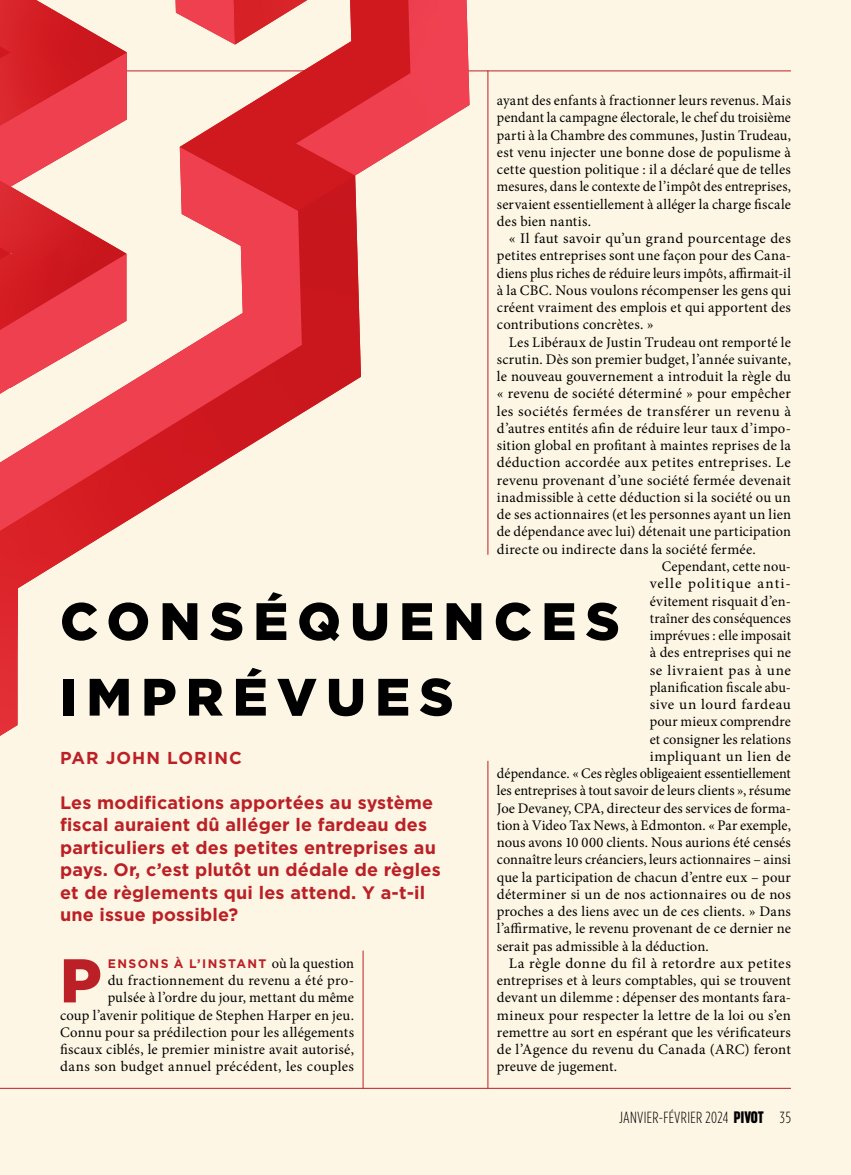
<style>
.page{position:relative;width:851px;height:1175px;background:#fff}
.page>*{position:absolute;margin:0;border:0;box-sizing:border-box;transform-origin:0 0}
.t1{font:900 61.65px "Gotham";color:#bb2026}
.t2{font:900 52.5px/75.6px "Gotham";letter-spacing:.175em;color:#000}
.t3{font:700 18px/22.5px "Gotham";letter-spacing:.01em;color:#bb2026}
.t4{font:700 17.25px "Gotham";letter-spacing:.06em;color:#bb2026}
.t5{font:300 16.2px "Gotham Condensed";letter-spacing:.02em;color:#000}
.t6{font:14.7px/17.2px "Minion Pro";letter-spacing:.01em;color:#000;text-align:justify}
.t7{font:14.7px/17.2px "Minion Pro";letter-spacing:.01em;color:#000;text-align:justify;scale:1.04 1}
.t8{font:14.7px "Minion Pro";letter-spacing:.01em;color:#000;scale:.96 1}
.t9{font:14.7px "Minion Pro";letter-spacing:.065em;color:#000;scale:1.04 1}
.t10{font:14.7px "Minion Pro";letter-spacing:.045em;color:#000;scale:1.04 1}
.t11{font:14.7px "Minion Pro";letter-spacing:.03em;color:#000;scale:1.04 1}
.t12{font:14.7px "Minion Pro";letter-spacing:.03em;color:#000}
.t13{font:700 12.3px "Gotham";letter-spacing:.115em;color:#bb2026}
.s1{font-family:"Sharp Grotesk Bold 14";font-weight:400}
.s2{font-family:"Minion Pro";font-weight:400;font-size:14.7px;color:#000}
</style>
<div class="page">
<div style="left:0;top:0;width:850px;height:1174px;background:#fdf6e4"></div>
<hr style="left:0;top:70px;width:790px;height:1px;background:#bb2026">
<svg style="left:0;top:211px;width:361px;height:525px"></svg>
<svg style="left:175px;top:0;width:5px;height:15px"></svg>
<svg style="left:0;top:147px;width:302px;height:384px"></svg>
<svg style="left:0;top:0;width:127px;height:193px"></svg>
<svg style="left:180px;top:0;width:177px;height:211px"></svg>
<svg style="left:234px;top:0;width:235px;height:175px"></svg>
<hr style="left:487px;top:70px;width:1px;height:485px;background:#bb2026">
<hr style="left:0;top:1088px;width:790px;height:1px;background:#bb2026">
<hr style="left:487px;top:760px;width:1px;height:328px;background:#bb2026">
<hr style="left:363px;top:950px;width:1px;height:138px;background:#bb2026">
<p class="t6" style="left:497px;top:92px;width:295px">ayant des enfants à fractionner leurs revenus. Mais pendant la campagne électorale, le chef du troisième parti à la Chambre des communes, Justin Trudeau, est venu injecter une bonne dose de populisme à cette question politique : il a déclaré que de telles mesures, dans le contexte de l’impôt des entreprises, servaient essentiellement à alléger la charge fscale des bien nantis.</p>
<p class="t6" style="left:497px;top:230px;width:295px;text-indent:12px">« Il faut savoir qu’un grand pourcentage des petites entreprises sont une façon pour des Cana&shy;diens plus riches de réduire leurs impôts, afrmait-il à la CBC. Nous voulons récompenser les gens qui créent vraiment des emplois et qui apportent des contributions concrètes. »</p>
<p class="t6" style="left:497px;top:333px;width:295px;text-indent:12px">Les Libéraux de Justin Trudeau ont remporté le scrutin. Dès son premier budget, l’année suivante, le nouveau gouvernement a introduit la règle du « revenu de société déterminé » pour empêcher les sociétés fermées de transférer un revenu à d’autres entités afn de réduire leur taux d’impo&shy;sition global en proftant à maintes reprises de la déduction accordée aux petites entreprises. Le revenu provenant d’une société fermée devenait inadmissible à cette déduction si la société ou un de ses actionnaires (et les personnes ayant un lien de dépendance avec lui) détenait une participation directe ou indirecte dans la société fermée.</p>
<p class="t6" style="left:661px;top:558px;width:131px">Cependant, cette nou-</p>
<p class="t9" style="left:649px;top:573px;width:137px">velle politique anti-</p>
<p class="t6" style="left:649px;top:592px;width:143px">évitement risquait d’en-</p>
<p class="t8" style="left:649px;top:608px;width:149px">traîner des conséquences</p>
<p class="t6" style="left:649px;top:627px;width:143px">imprévues : elle imposait</p>
<p class="t6" style="left:649px;top:644px;width:143px">à des entreprises qui ne</p>
<p class="t10" style="left:649px;top:660px;width:137px">se livraient pas à une</p>
<p class="t6" style="left:649px;top:678px;width:143px">planifcation fscale abu-</p>
<p class="t11" style="left:649px;top:694px;width:137px">sive un lourd fardeau</p>
<p class="t6" style="left:649px;top:713px;width:143px">pour mieux comprendre</p>
<p class="t6" style="left:649px;top:730px;width:143px">et consigner les relations</p>
<p class="t12" style="left:649px;top:746px;width:143px">impliquant un lien de</p>
<p class="t6" style="left:497px;top:765px;width:295px">dépendance. « Ces règles obligeaient essentiellement</p>
<p class="t6" style="left:497px;top:782px;width:295px">les entreprises à tout savoir de leurs clients », résume</p>
<p class="t6" style="left:497px;top:799px;width:295px">Joe Devaney, CPA, directeur des services de forma-</p>
<p class="t6" style="left:497px;top:816px;width:295px">tion à Video Tax News, à Edmonton. « Par exemple,</p>
<p class="t6" style="left:497px;top:834px;width:295px">nous avons 10 000 clients. Nous aurions été censés</p>
<p class="t6" style="left:497px;top:851px;width:295px">connaître leurs créanciers, leurs actionnaires – ainsi</p>
<p class="t6" style="left:497px;top:868px;width:295px">que la participation de chacun d’entre eux – pour</p>
<p class="t6" style="left:497px;top:885px;width:295px">déterminer si un de nos actionnaires ou de nos</p>
<p class="t6" style="left:497px;top:903px;width:295px">proches a des liens avec un de ces clients. » Dans</p>
<p class="t6" style="left:497px;top:920px;width:295px">l’afrmative, le revenu provenant de ce dernier ne</p>
<p class="t6" style="left:497px;top:937px;width:213px">serait pas admissible à la déduction.</p>
<p class="t7" style="left:497px;top:954px;width:284px;text-indent:12px">La règle donne du fil à retordre aux petites entreprises et à leurs comptables, qui se trouvent devant un dilemme : dépenser des montants fara&shy;mineux pour respecter la lettre de la loi ou s’en remettre au sort en espérant que les vérifcateurs de l’Agence du revenu du Canada (ARC) feront preuve de jugement.</p>
<p class="t5" style="left:619px;top:1108px;width:173px">JANVIER-FÉVRIER 2024 <span class="s1">PIVOT</span> 35</p>
<h2 class="t2" style="left:60px;top:583px;width:561px">CONSÉQUENCES<br>IMPRÉVUES</h2>
<p class="t4" style="left:60px;top:746px;width:183px">PAR JOHN LORINC</p>
<p class="t3" style="left:60px;top:791px;width:382px">Les modifcations apportées au système fscal auraient dû alléger le fardeau des particuliers et des petites entreprises au pays. Or, c’est plutôt un dédale de règles et de règlements qui les attend. Y a-t-il une issue possible?</p>
<p class="t1" style="left:60px;top:938px;width:43px">P</p>
<p class="t13" style="left:108px;top:955px;width:248px">ENSONS À L’INSTANT <span class="s2">où la question</span></p>
<p class="t6" style="left:60px;top:972px;width:295px;text-align:right">du fractionnement du revenu a été pro-<br>pulsée à l’ordre du jour, mettant du même<br>coup l’avenir politique de Stephen Harper en jeu.<br>Connu pour sa prédilection pour les allégements fscaux ciblés, le premier ministre avait autorisé, dans son budget annuel précédent, les couples</p>
</div>
